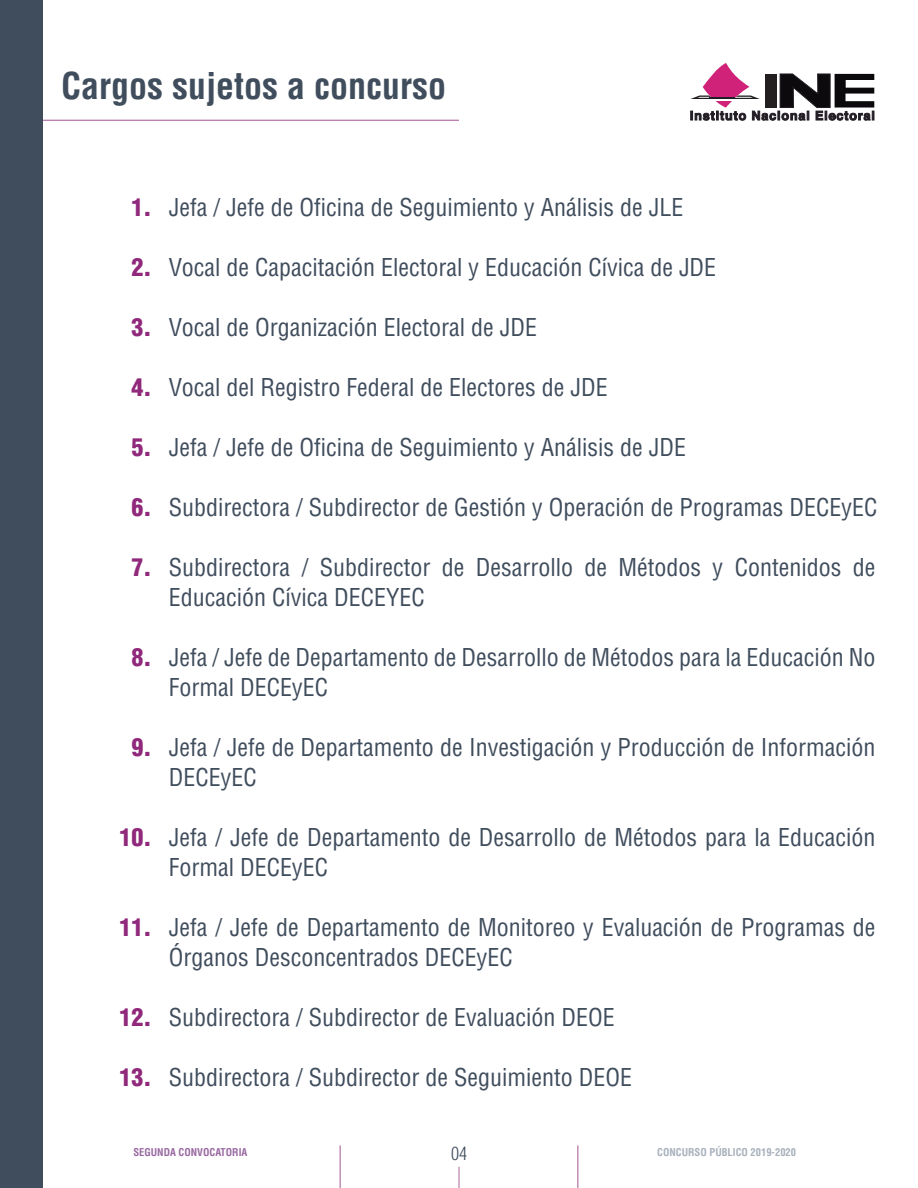
<style>
.page{position:relative;width:918px;height:1188px;background:#fff}
.page>*{position:absolute;margin:0;border:0;box-sizing:border-box;transform-origin:0 0}
.t1{font:700 condensed 36px "Helvetica LT Std";color:#404d5d}
.t2{font:condensed 24px/30px "Helvetica LT Std";color:#404d5d}
.t3{font:900 condensed 24px "Helvetica LT Std";color:#90287b}
.t4{font:300 condensed 18px "Helvetica LT Std";color:#404d5d}
.t5{font:700 condensed 10.5px "Helvetica LT Std";color:#a7b0bc}
.t6{font:700 condensed 10.5px "Helvetica LT Std";color:#9969a2}
</style>
<div class="page">
<svg style="left:459px;top:1167px;width:1px;height:21px"></svg>
<hr style="left:340px;top:1145px;width:1px;height:43px;background:#ad679f">
<hr style="left:577px;top:1145px;width:1px;height:43px;background:#ad679f">
<hr style="left:0;top:120px;width:459px;height:1px;background:#ad679f">
<div style="left:0;top:0;width:43px;height:1188px;background:#404d5d"></div>
<svg style="left:691px;top:63px;width:183px;height:58px"></svg>
<h1 class="t1" style="left:61px;top:63px;width:386px">Cargos sujetos a concurso</h1>
<p class="t3" style="left:132px;top:192px;width:21px">1.</p>
<p class="t3" style="left:132px;top:252px;width:21px">2.</p>
<p class="t3" style="left:132px;top:312px;width:21px">3.</p>
<p class="t3" style="left:132px;top:372px;width:21px">4.</p>
<p class="t3" style="left:132px;top:432px;width:21px">5.</p>
<p class="t3" style="left:132px;top:492px;width:21px">6.</p>
<p class="t3" style="left:132px;top:552px;width:21px">7.</p>
<p class="t3" style="left:132px;top:642px;width:21px">8.</p>
<p class="t3" style="left:132px;top:732px;width:21px">9.</p>
<p class="t3" style="left:120px;top:822px;width:33px">10.</p>
<p class="t3" style="left:120px;top:912px;width:33px">11.</p>
<p class="t3" style="left:120px;top:1002px;width:33px">12.</p>
<p class="t3" style="left:120px;top:1062px;width:33px">13.</p>
<p class="t2" style="left:169px;top:192px;width:516px">Jefa / Jefe de Oficina de Seguimiento y Análisis de JLE</p>
<p class="t2" style="left:169px;top:252px;width:549px">Vocal de Capacitación Electoral y Educación Cívica de JDE</p>
<p class="t2" style="left:169px;top:312px;width:370px">Vocal de Organización Electoral de JDE</p>
<p class="t2" style="left:169px;top:372px;width:440px">Vocal del Registro Federal de Electores de JDE</p>
<p class="t2" style="left:169px;top:432px;width:519px">Jefa / Jefe de Oficina de Seguimiento y Análisis de JDE</p>
<p class="t2" style="left:169px;top:492px;width:710px">Subdirectora / Subdirector de Gestión y Operación de Programas DECEyEC</p>
<p class="t2" style="left:169px;top:552px;width:708px">Subdirectora / Subdirector de Desarrollo de Métodos y Contenidos de<br>Educación Cívica DECEYEC</p>
<p class="t2" style="left:169px;top:642px;width:708px">Jefa / Jefe de Departamento de Desarrollo de Métodos para la Educación No<br>Formal DECEyEC</p>
<p class="t2" style="left:169px;top:732px;width:708px">Jefa / Jefe de Departamento de Investigación y Producción de Información<br>DECEyEC</p>
<p class="t2" style="left:169px;top:822px;width:708px">Jefa / Jefe de Departamento de Desarrollo de Métodos para la Educación<br>Formal DECEyEC</p>
<p class="t2" style="left:169px;top:912px;width:708px">Jefa / Jefe de Departamento de Monitoreo y Evaluación de Programas de<br>Órganos Desconcentrados DECEyEC</p>
<p class="t2" style="left:169px;top:1002px;width:447px">Subdirectora / Subdirector de Evaluación DEOE</p>
<p class="t2" style="left:169px;top:1062px;width:465px">Subdirectora / Subdirector de Seguimiento DEOE</p>
<p class="t6" style="left:133px;top:1146px;width:116px">SEGUNDA CONVOCATORIA</p>
<p class="t5" style="left:657px;top:1146px;width:140px">CONCURSO PÚBLICO 2019-2020</p>
<p class="t4" style="left:451px;top:1142px;width:17px">04</p>
</div>
